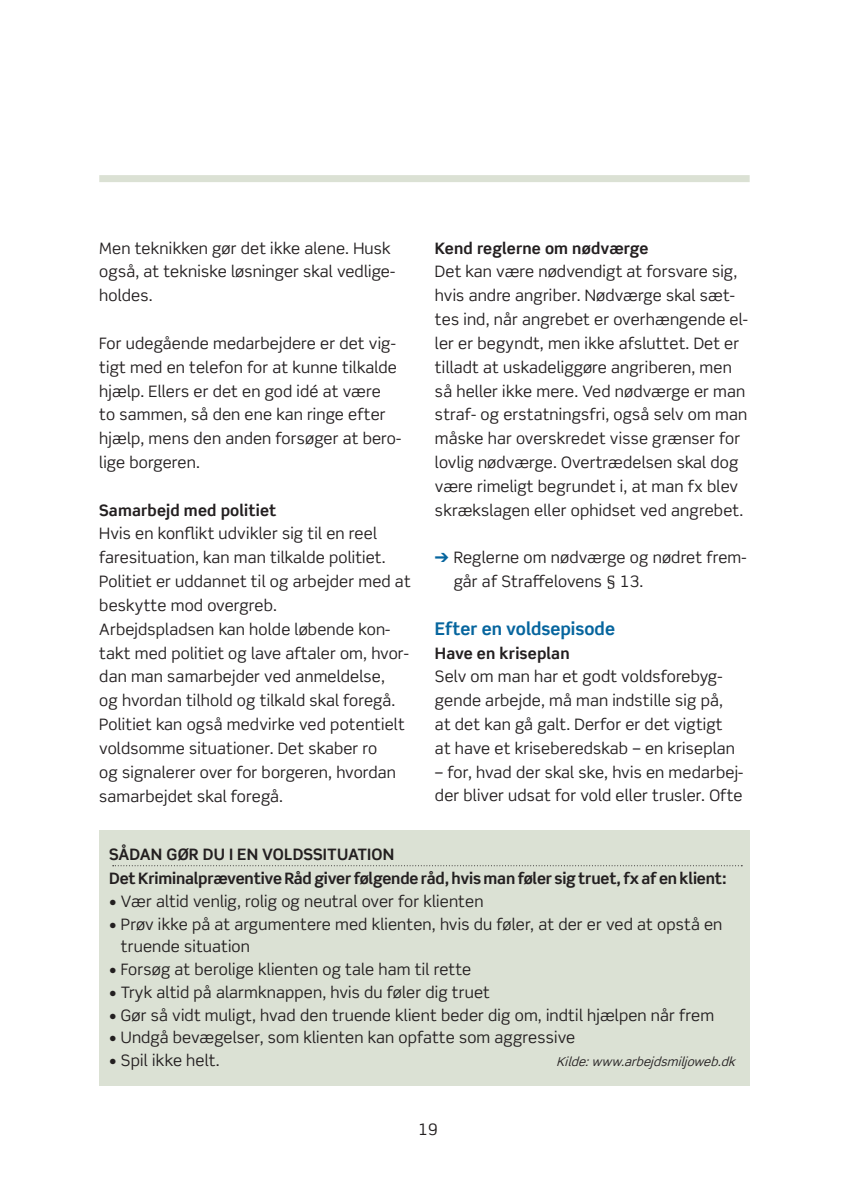
<style>
.page{position:relative;width:844px;height:1191px;background:#fff}
.page>*{position:absolute;margin:0;border:0;box-sizing:border-box;transform-origin:0 0}
.t1{font:700 17.5px "Scene Std";color:#06659e}
.t2{font:15.75px/23.8px "Scene Std";letter-spacing:.01em;color:#231f20}
.t3{font:700 15.75px/24.5px "Scene Std";letter-spacing:-.01em;color:#231f20}
.t4{font:700 15.75px "Scene Std";letter-spacing:.01em;color:#231f20}
.t5{font:italic 12.25px "Scene Std";color:#231f20}
.s1{color:#06659e}
</style>
<div class="page">
<div style="left:99px;top:175px;width:650px;height:7px;background:#dbe1d4"></div>
<div style="left:99px;top:830px;width:650px;height:255px;background:#dbe1d4"></div>
<svg style="left:113px;top:865px;width:629px;height:1px"></svg>
<p class="t2" style="left:99px;top:236px;width:297px">Men teknikken gør det ikke alene. Husk også, at tekniske løsninger skal vedlige&shy;holdes.</p>
<p class="t2" style="left:99px;top:331px;width:303px">For udegående medarbejdere er det vig&shy;tigt med en telefon for at kunne tilkalde hjælp. Ellers er det en god idé at være<br>to sammen, så den ene kan ringe efter hjælp, mens den anden forsøger at bero&shy;lige borgeren.</p>
<p class="t4" style="left:99px;top:500px;width:179px">Samarbejd med politiet</p>
<p class="t2" style="left:99px;top:522px;width:313px">Hvis en konflikt udvikler sig til en reel faresituation, kan man tilkalde politiet.<br>Politiet er uddannet til og arbejder med at beskytte mod overgreb.<br>Arbejdspladsen kan holde løbende kon&shy;takt med politiet og lave aftaler om, hvor&shy;dan man samarbejder ved anmeldelse,<br>og hvordan tilhold og tilkald skal foregå.<br>Politiet kan også medvirke ved potentielt voldsomme situationer. Det skaber ro<br>og signalerer over for borgeren, hvordan samarbejdet skal foregå.</p>
<p class="t4" style="left:435px;top:238px;width:215px">Kend reglerne om nødværge</p>
<p class="t2" style="left:435px;top:260px;width:314px">Det kan være nødvendigt at forsvare sig, hvis andre angriber. Nødværge skal sæt&shy;tes ind, når angrebet er overhængende el&shy;ler er begyndt, men ikke afsluttet. Det er tilladt at uskadeliggøre angriberen, men så heller ikke mere. Ved nødværge er man straf- og erstatningsfri, også selv om man måske har overskredet visse grænser for lovlig nødværge. Overtrædelsen skal dog være rimeligt begrundet i, at man fx blev skrækslagen eller ophidset ved angrebet.</p>
<p class="t2" style="left:453px;top:545px;width:294px;text-indent:-19px"><span class="s1">➔</span> Reglerne om nødværge og nødret frem&shy;går af Straffelovens § 13.</p>
<p class="t1" style="left:435px;top:617px;width:181px">Efter en voldsepisode</p>
<p class="t4" style="left:435px;top:643px;width:136px">Have en kriseplan</p>
<p class="t2" style="left:435px;top:664px;width:301px">Selv om man har et godt voldsforebyg&shy;gende arbejde, må man indstille sig på, at det kan gå galt. Derfor er det vigtigt at have et kriseberedskab – en kriseplan</p>
<p class="t2" style="left:435px;top:760px;width:310px">– for, hvad der skal ske, hvis en medarbej&shy;der bliver udsat for vold eller trusler. Ofte</p>
<p class="t3" style="left:109px;top:841px;width:21px">Såda</p>
<p class="t3" style="left:151px;top:841px;width:122px">n gør du i en voldssit</p>
<p class="t3" style="left:337px;top:841px;width:21px">uatio</p>
<p class="t3" style="left:109px;top:841px;width:618px;text-indent:273px">n<br>Det Kriminalpræventive Råd giver følgende råd, hvis man føler sig truet, fx af en klient:</p>
<p class="t2" style="left:109px;top:889px;width:375px">• Vær altid venlig, rolig og neutral over for klienten</p>
<p class="t2" style="left:121px;top:912px;width:602px;line-height:22.8px;text-indent:-12px">• Prøv ikke på at argumentere med klienten, hvis du føler, at der er ved at opstå en truende situation</p>
<p class="t2" style="left:109px;top:957px;width:363px">• Forsøg at berolige klienten og tale ham til rette</p>
<p class="t2" style="left:109px;top:980px;width:382px">• Tryk altid på alarmknappen, hvis du føler dig truet</p>
<p class="t2" style="left:109px;top:1002px;width:606px">• Gør så vidt muligt, hvad den truende klient beder dig om, indtil hjælpen når frem</p>
<p class="t2" style="left:109px;top:1025px;width:467px">• Undgå bevægelser, som klienten kan opfatte som aggressive</p>
<p class="t2" style="left:109px;top:1048px;width:112px">• Spil ikke helt.</p>
<p class="t5" style="left:556px;top:1054px;width:184px">Kilde:www.arbejdsmiljoweb.dk</p>
<p class="t2" style="left:418px;top:1117px;width:21px">19</p>
</div>
